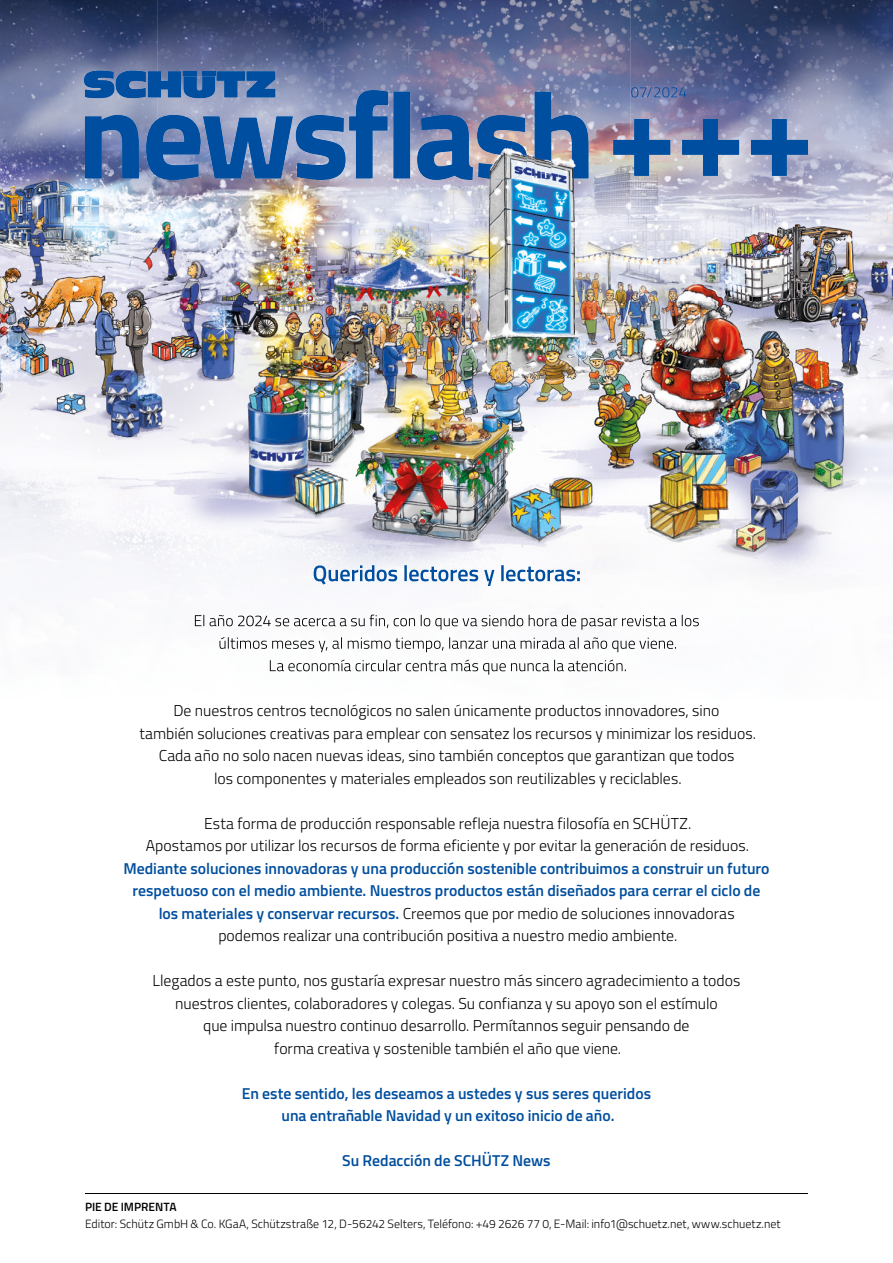
<style>
.page{position:relative;width:893px;height:1263px;background:#fff}
.page>*{position:absolute;margin:0;border:0;box-sizing:border-box;transform-origin:0 0}
.t1{font:300 15.75px/22.5px "Cairo";color:#000;text-align:center}
.t2{font:600 15.75px/22.5px "Cairo";color:#004e9e;text-align:center}
.t3{font:300 12px "Cairo";color:#000}
.t4{font:600 12px "Cairo";color:#000}
.s1{font-weight:300;color:#000}
</style>
<div class="page">
<hr style="left:85px;top:1193px;width:723px;height:1px;background:#000">
<img style="left:0;top:0;width:893px;height:671px">
<img style="left:314px;top:565px;width:266px;height:21px">
<img style="left:195px;top:615px;width:504px;height:15px">
<img style="left:219px;top:637px;width:457px;height:15px">
<img style="left:270px;top:659px;width:356px;height:16px">
<svg style="left:84px;top:71px;width:191px;height:27px;background:#225fa5"></svg>
<img style="left:631px;top:87px;width:55px;height:5px">
<img style="left:85px;top:90px;width:310px;height:90px">
<img style="left:395px;top:92px;width:310px;height:88px">
<img style="left:705px;top:119px;width:103px;height:57px">
<p class="t1" style="left:139px;top:699px;width:618px">De nuestros centros tecnológicos no salen únicamente productos innovadores, sino<br>también soluciones creativas para emplear con sensatez los recursos y minimizar los residuos.<br>Cada año no solo nacen nuevas ideas, sino también conceptos que garantizan que todos<br>los componentes y materiales empleados son reutilizables y reciclables.</p>
<p class="t1" style="left:146px;top:812px;width:605px">Esta forma de producción responsable refleja nuestra filosofía en SCHÜTZ.<br>Apostamos por utilizar los recursos de forma eficiente y por evitar la generación de residuos.</p>
<p class="t2" style="left:123px;top:857px;width:648px">Mediante soluciones innovadoras y una producción sostenible contribuimos a construir un futuro respetuoso con el medio ambiente. Nuestros productos están diseñados para cerrar el ciclo de los materiales y conservar recursos. <span class="s1">Creemos que por medio de soluciones innovadoras<br>podemos realizar una contribución positiva a nuestro medio ambiente.</span></p>
<p class="t1" style="left:152px;top:969px;width:589px">Llegados a este punto, nos gustaría expresar nuestro más sincero agradecimiento a todos nuestros clientes, colaboradores y colegas. Su confianza y su apoyo son el estímulo<br>que impulsa nuestro continuo desarrollo. Permítannos seguir pensando de<br>forma creativa y sostenible también el año que viene.</p>
<p class="t2" style="left:242px;top:1082px;width:411px">En este sentido, les deseamos a ustedes y sus seres queridos una entrañable Navidad y un exitoso inicio de año.</p>
<p class="t2" style="left:342px;top:1150px;width:210px">Su Redacción de SCHÜTZ News</p>
<p class="t4" style="left:85px;top:1198px;width:93px">PIE DE IMPRENTA</p>
<p class="t3" style="left:85px;top:1215px;width:697px">Editor: Schütz GmbH &amp; Co. KGaA, Schützstraße 12, D-56242 Selters, Teléfono: +49 2626 77 0, E-Mail: info1@schuetz.net, www.schuetz.net</p>
</div>
